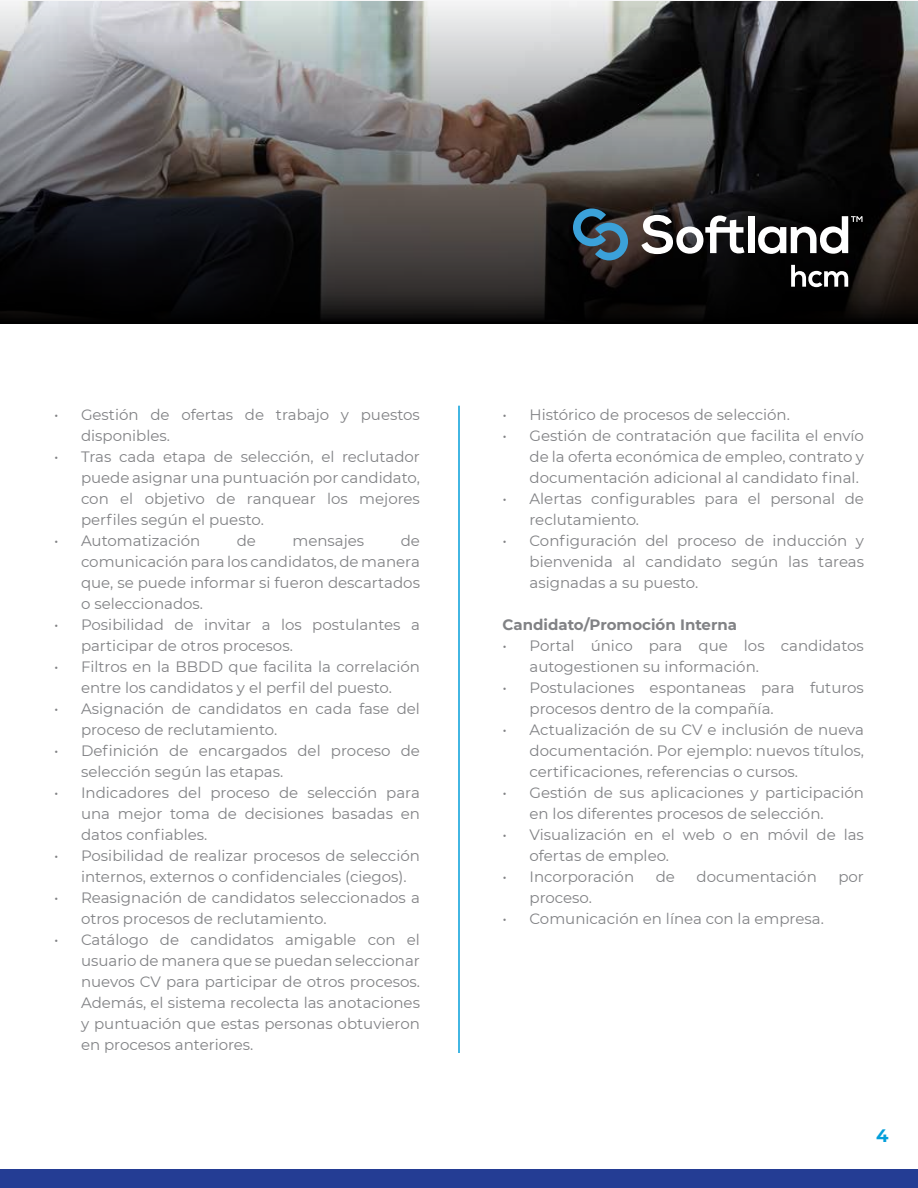
<style>
.page{position:relative;width:918px;height:1188px;background:#fff}
.page>*{position:absolute;margin:0;border:0;box-sizing:border-box;transform-origin:0 0}
.t1{font:700 18px "Montserrat";color:#049fda}
.t2{font:15px/21px "Montserrat";color:#818285}
.t3{font:700 15px "Montserrat";color:#818285}
</style>
<div class="page">
<svg style="left:0;top:1px;width:918px;height:323px;background:#4f4e4f"></svg>
<div style="left:0;top:1169px;width:918px;height:19px;background:#243d94"></div>
<hr style="left:458px;top:406px;width:2px;height:647px;background:#049fda">
<svg style="left:791px;top:265px;width:57px;height:22px"></svg>
<svg style="left:641px;top:215px;width:104px;height:39px"></svg>
<div style="left:748px;top:216px;width:6px;height:37px;background:#fff"></div>
<svg style="left:758px;top:216px;width:104px;height:38px"></svg>
<svg style="left:573px;top:208px;width:55px;height:52px;background:#325469"></svg>
<p class="t2" style="left:81px;top:405px;width:341px;text-indent:-27px">• Gestión de ofertas de trabajo y puestos disponibles.</p>
<p class="t2" style="left:81px;top:447px;width:341px;text-align:justify;text-indent:-27px">• Tras cada etapa de selección, el reclutador puede asignar una puntuación por candidato, con el objetivo de ranquear los mejores perfiles según el puesto.</p>
<p class="t2" style="left:54px;top:531px;width:148px">• Automatización</p>
<p class="t2" style="left:237px;top:530px;width:21px">de</p>
<p class="t2" style="left:292px;top:530px;width:73px">mensajes</p>
<p class="t2" style="left:81px;top:530px;width:341px;text-align:justify;text-indent:320px">de comunicación para los candidatos, de manera que, se puede informar si fueron descartados o seleccionados.</p>
<p class="t2" style="left:81px;top:615px;width:340px;text-indent:-27px">• Posibilidad de invitar a los postulantes a participar de otros procesos.</p>
<p class="t2" style="left:54px;top:657px;width:367px;text-align:center">• Filtros en la BBDD que facilita la correlación entre los candidatos y el perfil del puesto.</p>
<p class="t2" style="left:81px;top:699px;width:340px;text-indent:-27px">• Asignación de candidatos en cada fase del proceso de reclutamiento.</p>
<p class="t2" style="left:81px;top:741px;width:341px;text-indent:-27px">• Definición de encargados del proceso de selección según las etapas.</p>
<p class="t2" style="left:81px;top:783px;width:341px;text-align:justify;text-indent:-27px">• Indicadores del proceso de selección para una mejor toma de decisiones basadas en datos confiables.</p>
<p class="t2" style="left:81px;top:846px;width:340px;text-indent:-27px">• Posibilidad de realizar procesos de selección internos, externos o confidenciales (ciegos).</p>
<p class="t2" style="left:81px;top:888px;width:340px;text-indent:-27px">• Reasignación de candidatos seleccionados a otros procesos de reclutamiento.</p>
<p class="t2" style="left:81px;top:930px;width:341px;text-align:justify;text-indent:-27px">• Catálogo de candidatos amigable con el usuario de manera que se puedan seleccionar nuevos CV para participar de otros procesos.<br>Además, el sistema recolecta las anotaciones y puntuación que estas personas obtuvieron en procesos anteriores.</p>
<p class="t2" style="left:502px;top:405px;width:289px">• Histórico de procesos de selección.</p>
<p class="t2" style="left:530px;top:426px;width:336px;text-align:justify;text-indent:-27px">• Gestión de contratación que facilita el envío de la oferta económica de empleo, contrato y documentación adicional al candidato final.</p>
<p class="t2" style="left:530px;top:489px;width:336px;text-indent:-27px">• Alertas configurables para el personal de reclutamiento.</p>
<p class="t2" style="left:530px;top:531px;width:336px;text-align:justify;text-indent:-27px">• Configuración del proceso de inducción y bienvenida al candidato según las tareas asignadas a su puesto.</p>
<p class="t3" style="left:502px;top:614px;width:236px">Candidato/Promoción Interna</p>
<p class="t2" style="left:530px;top:636px;width:336px;text-indent:-27px">• Portal único para que los candidatos autogestionen su información.</p>
<p class="t2" style="left:530px;top:678px;width:336px;text-indent:-27px">• Postulaciones espontaneas para futuros procesos dentro de la compañía.</p>
<p class="t2" style="left:530px;top:720px;width:336px;text-align:justify;text-indent:-27px">• Actualización de su CV e inclusión de nueva documentación. Por ejemplo: nuevos títulos, certificaciones, referencias o cursos.</p>
<p class="t2" style="left:530px;top:783px;width:336px;text-indent:-27px">• Gestión de sus aplicaciones y participación en los diferentes procesos de selección.</p>
<p class="t2" style="left:530px;top:825px;width:336px;text-indent:-27px">• Visualización en el web o en móvil de las ofertas de empleo.</p>
<p class="t2" style="left:502px;top:867px;width:133px">• Incorporación</p>
<p class="t2" style="left:656px;top:867px;width:21px">de</p>
<p class="t2" style="left:697px;top:867px;width:122px">documentación</p>
<p class="t2" style="left:838px;top:867px;width:27px">por</p>
<p class="t2" style="left:530px;top:888px;width:64px">proceso.</p>
<p class="t2" style="left:502px;top:909px;width:323px">• Comunicación en línea con la empresa.</p>
<p class="t1" style="left:876px;top:1128px;width:14px">4</p>
</div>
